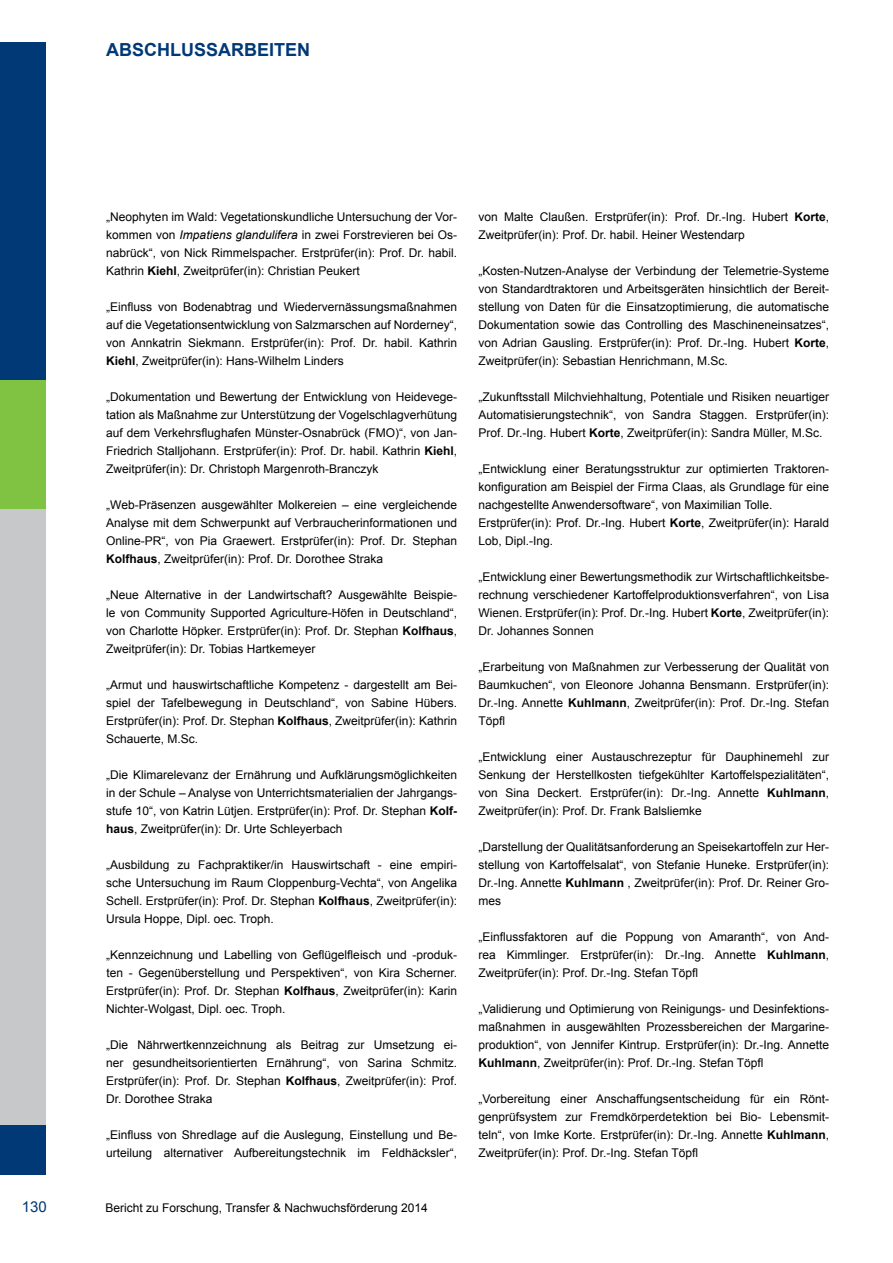
<style>
.page{position:relative;width:893px;height:1263px;background:#fff}
.page>*{position:absolute;margin:0;border:0;box-sizing:border-box;transform-origin:0 0}
.t1{font:700 18px "Arial";color:#003976}
.t2{font:15px "Arial";color:#003976}
.t3{font:12px/18px "Arial";color:#000;text-align:justify}
.s1{font-style:italic}
.s2{font-weight:700}
</style>
<div class="page">
<div style="left:0;top:1110px;width:45px;height:65px;background:#003976"></div>
<div style="left:0;top:443px;width:45px;height:681px;background:#c7c8ca"></div>
<div style="left:0;top:366px;width:45px;height:142px;background:#80c342"></div>
<div style="left:0;top:43px;width:45px;height:336px;background:#003976"></div>
<h1 class="t1" style="left:106px;top:37px;width:27px">Abschl</h1>
<h1 class="t1" style="left:181px;top:37px;width:26px">ussarbeiten</h1>
<p class="t3" style="left:106px;top:208px;width:352px">„Neophyten im Wald: Vegetationskundliche U ntersuchung der Vor&shy;kommen von <span class="s1">Impatiens glandulifera</span> in zwei Forstrevieren bei Os&shy;nabrück“, von N ick Rimmelspacher. Erstprüfer(in): Prof. Dr. habil.<br>Kathrin <span class="s2">Kiehl</span>, Zweitprüfer(in): Christian Peukert</p>
<p class="t3" style="left:106px;top:298px;width:352px">„Einfluss von Bodenabtrag und Wiedervernässungsmaßnahmen auf die Vegetationsentwicklung von Salzmarschen auf Norderney“, von Annkatrin Siekmann. Erstprüfer(in): Prof. Dr. habil. Kathrin <span class="s2">Kiehl</span>, Zweitprüfer(in): Hans-Wilhelm Linders</p>
<p class="t3" style="left:106px;top:388px;width:352px">„Dokumentation und Bewertung der Entwicklung von Heidevege&shy;tation als Maßnahme zur U nterstützung der Vogelschlagverhütung auf dem Verkehrsflughafen M ünster-Osnabrück (FMO</p>
<p class="t3" style="left:106px;top:424px;width:352px;text-indent:289px">)“, von Jan-Friedrich Stalljohann. Erstprüfer(in): Prof. Dr. habil. Kathrin <span class="s2">Kiehl</span>, Zweitprüfer(in): Dr. Christoph Margenroth-Branczyk</p>
<p class="t3" style="left:106px;top:496px;width:352px">„Web-Präsenzen ausgewählter Molkereien – eine vergleichende Analyse mit dem Schwerpunkt auf Verbraucherinformationen und Online-PR“, von Pia Graewert. Erstprüfer(in): Prof. Dr. Stephan <span class="s2">Kolfhaus</span>, Zweitprüfer(in): Prof. D r. Dorothee Straka</p>
<p class="t3" style="left:106px;top:586px;width:352px">„Neue Alternative in der Landwirtschaft? Ausgewählte Beispie&shy;le von Community Supported Agriculture-Höfen in Deutschland“, von Charlotte Höpker. Erstprüfer(in): Prof. Dr. Stephan <span class="s2">Kolfhaus</span>, Zweitprüfer(in): Dr. Tobias Hartkemeyer</p>
<p class="t3" style="left:106px;top:676px;width:352px">„Armut und hauswirtschaftliche Kompetenz - dargestellt am Bei&shy;spiel der Tafelbewegung in Deutschland“, von Sabine H übers.<br>Erstprüfer(in): Prof. Dr. Stephan <span class="s2">Kolfhaus</span>, Zweitprüfer(in): Kathrin Schauerte, M .Sc.</p>
<p class="t3" style="left:106px;top:766px;width:352px">„Die Klimarelevanz der Ernährung und Aufklärungsmöglichkeiten in der Schule – Analyse von U nterrichtsmaterialien der Jahrgangs&shy;stufe 10“, von Katrin Lütjen. E rstprüfer(in): Prof. Dr. Stephan <span class="s2">Kolf&shy;haus</span>, Zweitprüfer(in): D r. U rte Schleyerbach</p>
<p class="t3" style="left:106px;top:856px;width:352px">„Ausbildung zu Fachpraktiker/in Hauswirtschaft - eine empiri&shy;sche U ntersuchung im Raum Cloppenburg-Vechta“, von Angelika Schell. Erstprüfer(in): Prof. Dr. Stephan <span class="s2">Kolfhaus</span>, Zweitprüfer(in):<br>U rsula Hoppe, Dipl. oec. Troph.</p>
<p class="t3" style="left:106px;top:946px;width:352px">„Kennzeichnung und Labelling von Geflügelfleisch und -produk&shy;ten - Gegenüberstellung und Perspektiven“, von Kira Scherner.<br>Erstprüfer(in): Prof. Dr. Stephan <span class="s2">Kolfhaus</span>, Zweitprüfer(in): Karin N ichter-Wolgast, Dipl. oec. Troph.</p>
<p class="t3" style="left:106px;top:1036px;width:352px">„Die Nährwertkennzeichnung als Beitrag zur U msetzung ei&shy;ner gesundheitsorientierten Ernährung“, von Sarina Schmitz.<br>Erstprüfer(in): Prof. Dr. Stephan <span class="s2">Kolfhaus</span>, Zweitprüfer(in): Prof.<br>Dr. Dorothee Straka</p>
<p class="t3" style="left:106px;top:1126px;width:352px">„Einfluss von Shredlage auf die Auslegung, Einstellung und Be&shy;urteilung alternativer Aufbereitungstechnik im Feldhäcksler“,</p>
<p class="t2" style="left:22px;top:1197px;width:27px">130</p>
<p class="t3" style="left:106px;top:1199px;width:324px">Bericht zu Forschung, Transfer &amp; Nachwuchsförderung 2014</p>
<p class="t3" style="left:478px;top:208px;width:352px">von Malte Claußen. Erstprüfer(in): Prof. Dr.-Ing. H ubert <span class="s2">Korte</span>,<br>Zweitprüfer(in): Prof. Dr. habil. Heiner Westendarp</p>
<p class="t3" style="left:478px;top:262px;width:352px">„Kosten-N utzen-Analyse der Verbindung der Telemetrie-Systeme von Standardtraktoren und Arbeitsgeräten hinsichtlich der Bereit&shy;stellung von Daten für die Einsatzoptimierung, die automatische Dokumentation sowie das Controlling des Maschineneinsatzes“, von Adrian Gausling. Erstprüfer(in): Prof. Dr.-Ing. H ubert <span class="s2">Korte</span>, Zweitprüfer(in): Sebastian Henrichmann, M .Sc.</p>
<p class="t3" style="left:478px;top:388px;width:352px">„Zukunftsstall M ilchviehhaltung, Potentiale und Risiken neuartiger Automatisierungstechnik“, von Sandra Staggen. Erstprüfer(in):<br>Prof. Dr.-Ing. H ubert <span class="s2">Korte</span>, Zweitprüfer(in): Sandra M üller, M .Sc.</p>
<p class="t3" style="left:478px;top:460px;width:352px;text-align:left">„Entwicklung einer Beratungsstruktur zur optimierten Traktoren&shy;konfiguration am Beispiel der Firma Claas, als Grundlage für eine nachgestellte Anwendersoftware“, von Maximilian Tolle.<br>Erstprüfer(in): Prof. Dr.-Ing. H ubert <span class="s2">Korte</span>, Zweitprüfer(in): Harald Lob, Dipl.-Ing.</p>
<p class="t3" style="left:478px;top:568px;width:352px">„Entwicklung einer Bewertungsmethodik zur Wirtschaftlichkeitsbe&shy;rechnung verschiedener Kartoffelproduktionsverfahren“, von Lisa Wienen. Erstprüfer(in): Prof. Dr.-Ing. H ubert <span class="s2">Korte</span>, Zweitprüfer(in):<br>Dr. Johannes Sonnen</p>
<p class="t3" style="left:478px;top:658px;width:352px">„Erarbeitung von Maßnahmen zur Verbesserung der Qualität von Baumkuchen“, von Eleonore Johanna Bensmann. Erstprüfer(in):<br>Dr.-Ing. Annette <span class="s2">Kuhlmann</span>, Zweitprüfer(in): Prof. Dr.-Ing. Stefan Töpfl</p>
<p class="t3" style="left:478px;top:748px;width:352px">„Entwicklung einer Austauschrezeptur für Dauphinemehl zur Senkung der Herstellkosten tiefgekühlter Kartoffelspezialitäten“, von Sina Deckert. Erstprüfer(in): Dr.-Ing. Annette <span class="s2">Kuhlmann</span>, Zweitprüfer(in): Prof. Dr. Frank Balsliemke</p>
<p class="t3" style="left:478px;top:838px;width:352px">„Darstellung der Qualitätsanforderung an Speisekartoffeln zur Her&shy;stellung von Kartoffelsalat“, von Stefanie H uneke. Erstprüfer(in):<br>Dr.-Ing. Annette <span class="s2">Kuhlmann</span> , Zweitprüfer(in): Prof. Dr. Reiner Gro&shy;mes</p>
<p class="t3" style="left:478px;top:928px;width:352px">„Einflussfaktoren auf die Poppung von Amaranth“, von And&shy;rea Kimmlinger. Erstprüfer(in): Dr.-Ing. Annette <span class="s2">Kuhlmann</span>, Zweitprüfer(in): Prof. D r.-Ing. Stefan Töpfl</p>
<p class="t3" style="left:478px;top:1000px;width:352px">„Validierung und Optimierung von Reinigungs- und Desinfektions&shy;maßnahmen in ausgewählten Prozessbereichen der Margarine&shy;produktion“, von Jennifer Kintrup. Erstprüfer(in): Dr.-Ing. Annette <span class="s2">Kuhlmann</span>, Zweitprüfer(in): Prof. Dr.-Ing. Stefan Töpfl</p>
<p class="t3" style="left:478px;top:1090px;width:352px">„Vorbereitung einer Anschaffungsentscheidung für ein Rönt&shy;genprüfsystem zur Fremdkörperdetektion bei Bio- Lebensmit&shy;teln“, von Imke Korte. Erstprüfer(in): Dr.-Ing. Annette <span class="s2">Kuhlmann</span>, Zweitprüfer(in): Prof. D r.-Ing. Stefan Töpfl</p>
</div>
